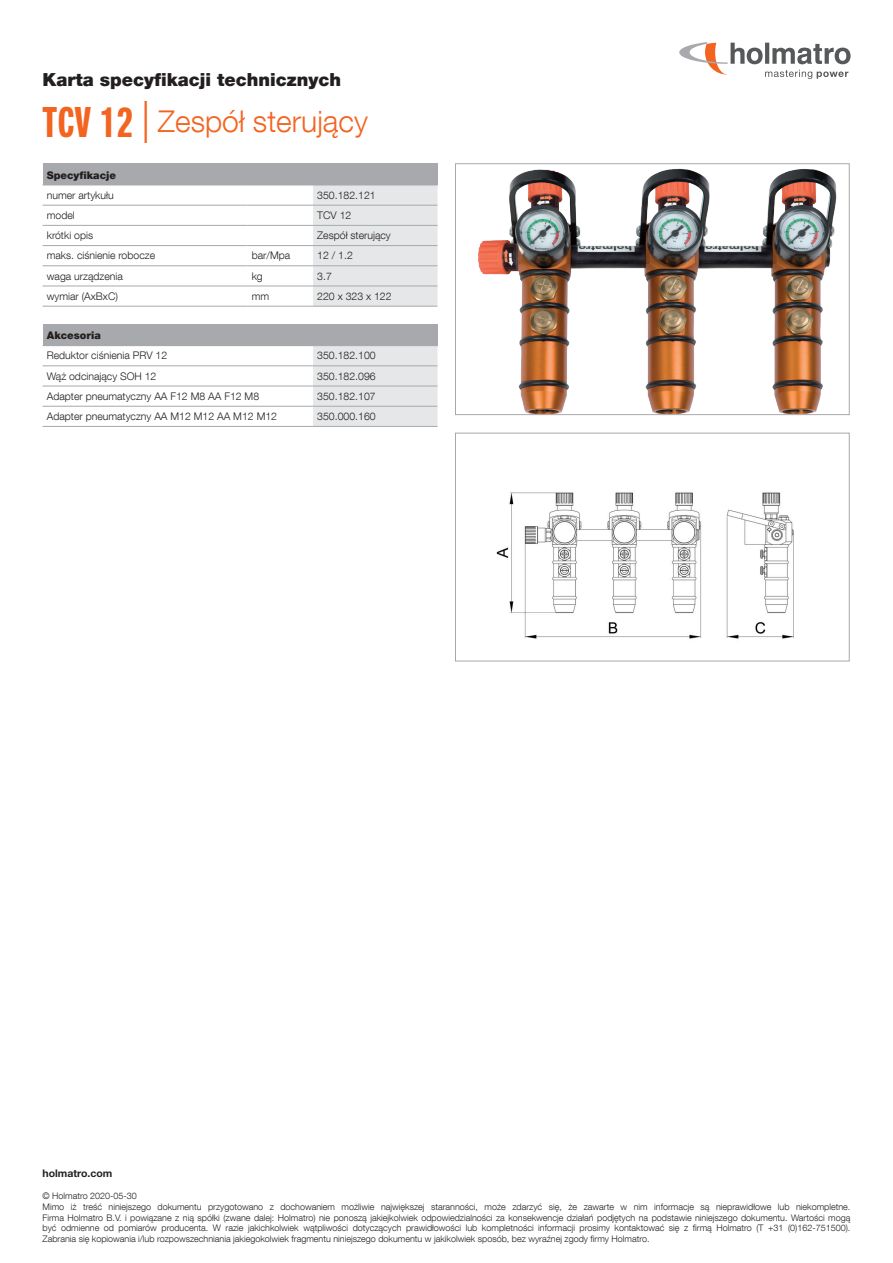
<style>
.page{position:relative;width:893px;height:1263px;background:#fff}
.page>*{position:absolute;margin:0;border:0;box-sizing:border-box;transform-origin:0 0}
.t1{font:300 30px "Helvetica Neue LT Com";color:#f36421}
.t2{font:900 18px "Helvetica Neue LT Com";color:#231f20}
.t3{font:300 10.5px "Helvetica Neue LT Com";color:#231f20}
.t4{font:900 10.5px "Helvetica Neue LT Com";color:#231f20}
.t5{font:700 10.5px "Helvetica Neue LT Std";color:#231f20}
.t6{font:300 9px/10.8px "Helvetica Neue LT Com";color:#231f20}
.s1{font-family:"Neue Helvetica Pro 79 Cm";font-weight:700;font-size:42px}
.s2{font-family:"Helvetica Neue LT Std";font-size:42px}
</style>
<div class="page">
<svg style="left:679px;top:42px;width:171px;height:37px"></svg>
<div style="left:43px;top:164px;width:394px;height:21px;background:#a8a9ad"></div>
<svg style="left:313px;top:164px;width:125px;height:142px"></svg>
<hr style="left:43px;top:185px;width:204px;height:1px;background:#a8a9ad">
<hr style="left:247px;top:185px;width:66px;height:1px;background:#a8a9ad">
<hr style="left:313px;top:185px;width:125px;height:1px;background:#a8a9ad">
<hr style="left:43px;top:205px;width:204px;height:1px;background:#a8a9ad">
<hr style="left:247px;top:205px;width:66px;height:1px;background:#a8a9ad">
<hr style="left:313px;top:205px;width:124px;height:1px;background:#a8a9ad">
<hr style="left:43px;top:225px;width:204px;height:1px;background:#a8a9ad">
<hr style="left:247px;top:225px;width:66px;height:1px;background:#a8a9ad">
<hr style="left:313px;top:225px;width:124px;height:1px;background:#a8a9ad">
<hr style="left:43px;top:245px;width:204px;height:1px;background:#a8a9ad">
<hr style="left:247px;top:245px;width:66px;height:1px;background:#a8a9ad">
<hr style="left:313px;top:245px;width:124px;height:1px;background:#a8a9ad">
<hr style="left:43px;top:265px;width:204px;height:1px;background:#a8a9ad">
<hr style="left:247px;top:265px;width:66px;height:1px;background:#a8a9ad">
<hr style="left:313px;top:265px;width:124px;height:1px;background:#a8a9ad">
<hr style="left:43px;top:306px;width:204px;height:1px;background:#a8a9ad">
<hr style="left:43px;top:286px;width:204px;height:1px;background:#a8a9ad">
<hr style="left:247px;top:306px;width:66px;height:1px;background:#a8a9ad">
<hr style="left:247px;top:286px;width:66px;height:1px;background:#a8a9ad">
<hr style="left:313px;top:306px;width:124px;height:1px;background:#a8a9ad">
<hr style="left:313px;top:286px;width:124px;height:1px;background:#a8a9ad">
<div style="left:43px;top:324px;width:394px;height:22px;background:#a8a9ad"></div>
<svg style="left:313px;top:324px;width:125px;height:102px"></svg>
<hr style="left:313px;top:345px;width:125px;height:1px;background:#a8a9ad">
<hr style="left:43px;top:366px;width:270px;height:1px;background:#a8a9ad">
<hr style="left:313px;top:366px;width:124px;height:1px;background:#a8a9ad">
<hr style="left:43px;top:386px;width:270px;height:1px;background:#a8a9ad">
<hr style="left:313px;top:386px;width:124px;height:1px;background:#a8a9ad">
<hr style="left:43px;top:426px;width:270px;height:1px;background:#a8a9ad">
<hr style="left:43px;top:406px;width:270px;height:1px;background:#a8a9ad">
<hr style="left:313px;top:426px;width:124px;height:1px;background:#a8a9ad">
<hr style="left:313px;top:406px;width:124px;height:1px;background:#a8a9ad">
<img style="left:496px;top:492px;width:298px;height:147px">
<div style="left:455px;top:433px;width:394px;height:228px;border:1px solid #a8a9ad"></div>
<img style="left:478px;top:168px;width:359px;height:245px">
<div style="left:455px;top:164px;width:394px;height:251px;border:1px solid #a8a9ad"></div>
<h2 class="t2" style="left:43px;top:68px;width:300px">Karta specyfikacji technicznych</h2>
<h1 class="t1" style="left:43px;top:103px;width:327px"><span class="s1">TCV 12</span> <span class="s2">|</span> Zespół sterujący</h1>
<p class="t4" style="left:47px;top:169px;width:71px">Specyfikacje</p>
<p class="t3" style="left:47px;top:189px;width:68px">numer artykułu</p>
<p class="t3" style="left:317px;top:189px;width:60px">350.182.121</p>
<p class="t3" style="left:47px;top:209px;width:30px">model</p>
<p class="t3" style="left:317px;top:209px;width:36px">TCV 12</p>
<p class="t3" style="left:47px;top:229px;width:48px">krótki opis</p>
<p class="t3" style="left:317px;top:229px;width:75px">Zespół sterujący</p>
<p class="t3" style="left:47px;top:249px;width:110px">maks. ciśnienie robocze</p>
<p class="t3" style="left:252px;top:249px;width:40px">bar/Mpa</p>
<p class="t3" style="left:317px;top:249px;width:37px">12 / 1.2</p>
<p class="t3" style="left:47px;top:269px;width:78px">waga urządzenia</p>
<p class="t3" style="left:252px;top:269px;width:13px">kg</p>
<p class="t3" style="left:317px;top:269px;width:16px">3.7</p>
<p class="t3" style="left:47px;top:290px;width:73px">wymiar (AxBxC)</p>
<p class="t3" style="left:252px;top:290px;width:19px">mm</p>
<p class="t3" style="left:317px;top:290px;width:76px">220 x 323 x 122</p>
<p class="t4" style="left:47px;top:329px;width:56px">Akcesoria</p>
<p class="t3" style="left:47px;top:349px;width:122px">Reduktor ciśnienia PRV 12</p>
<p class="t3" style="left:317px;top:349px;width:60px">350.182.100</p>
<p class="t3" style="left:47px;top:369px;width:111px">Wąż odcinający SOH 12</p>
<p class="t3" style="left:317px;top:369px;width:60px">350.182.096</p>
<p class="t3" style="left:47px;top:390px;width:214px">Adapter pneumatyczny AA F12 M8 AA F12 M8</p>
<p class="t3" style="left:317px;top:390px;width:60px">350.182.107</p>
<p class="t3" style="left:47px;top:410px;width:232px">Adapter pneumatyczny AA M12 M12 AA M12 M12</p>
<p class="t3" style="left:317px;top:410px;width:60px">350.000.160</p>
<p class="t5" style="left:43px;top:1167px;width:71px">holmatro.com</p>
<p class="t6" style="left:43px;top:1190px;width:809px">© Holmatro 2020-05-30<br>Mimo iż treść niniejszego dokumentu przygotowano z dochowaniem możliwie największej staranności, może zdarzyć się, że zawarte w nim informacje są nieprawidłowe lub niekompletne.<br>Firma Holmatro B.V. i powiązane z nią spółki (zwane dalej: Holmatro) nie ponoszą jakiejkolwiek odpowiedzialności za konsekwencje działań podjętych na podstawie niniejszego dokumentu. Wartości mogą być odmienne od pomiarów producenta. W razie jakichkolwiek wątpliwości dotyczących prawidłowości lub kompletności informacji prosimy kontaktować się z firmą Holmatro (T +31 (0)162-751500).<br>Zabrania się kopiowania i/lub rozpowszechniania jakiegokolwiek fragmentu niniejszego dokumentu w jakikolwiek sposób, bez wyraźnej zgody firmy Holmatro.</p>
</div>
